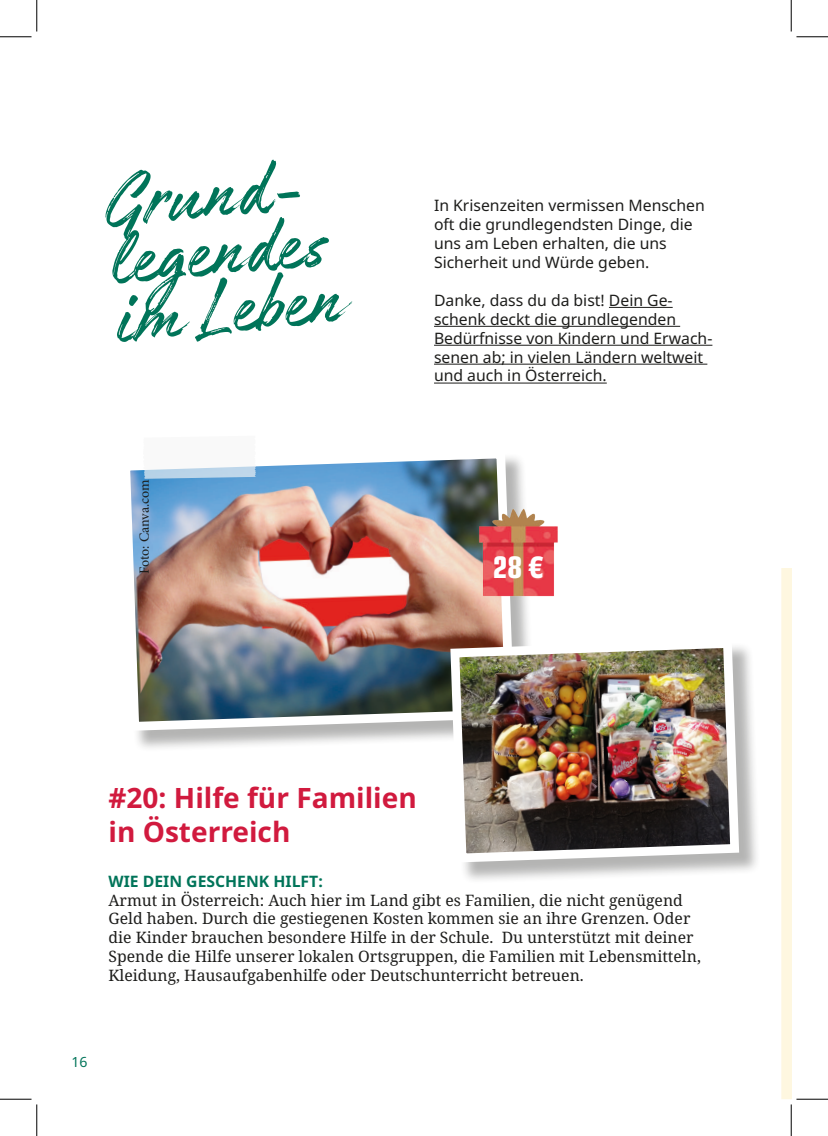
<style>
.page{position:relative;width:828px;height:1136px;background:#fff}
.page>*{position:absolute;margin:0;border:0;box-sizing:border-box;transform-origin:0 0}
.t1{font:89.25px "Authenia Textured";color:#007459}
.t2{font:700 condensed 29.75px "Eurostile LT Pro";color:#fff}
.t3{font:700 28px/33.6px "Noto Sans";color:#d11a3e}
.t4{font:15.75px/18.9px "Noto Serif";color:#1d1d1b}
.t5{font:15.75px/18.9px "Noto Sans";color:#1d1d1b}
.t6{font:700 15.75px "Noto Sans";color:#007459}
.t7{font:14px "Minion Pro";letter-spacing:-.01em;color:#1d1d1b}
.t8{font:14px "Noto Sans";color:#007459}
</style>
<div class="page">
<svg style="left:781px;top:568px;width:10px;height:530px;background:#fef7e1"></svg>
<hr style="left:609px;top:307px;width:63px;height:1px;background:#1d1d1b">
<hr style="left:434px;top:326px;width:246px;height:1px;background:#1d1d1b">
<hr style="left:434px;top:345px;width:278px;height:1px;background:#1d1d1b">
<hr style="left:434px;top:363px;width:273px;height:1px;background:#1d1d1b">
<hr style="left:434px;top:382px;width:172px;height:1px;background:#1d1d1b">
<div style="left:124px;top:452px;width:412px;height:299px;background:#1d1d1b;opacity:.33"></div>
<img style="left:124px;top:452px;width:395px;height:283px">
<svg style="left:143px;top:452px;width:113px;height:26px"></svg>
<img style="left:472px;top:493px;width:86px;height:137px">
<div style="left:453px;top:642px;width:307px;height:241px;background:#1d1d1b;opacity:.33"></div>
<img style="left:446px;top:634px;width:297px;height:232px">
<hr style="left:0;top:36px;width:32px;height:1px;background:#000">
<hr style="left:796px;top:36px;width:32px;height:1px;background:#000">
<hr style="left:0;top:1098px;width:32px;height:1px;background:#000">
<hr style="left:796px;top:1098px;width:32px;height:1px;background:#000">
<hr style="left:36px;top:0;width:1px;height:31px;background:#000">
<hr style="left:36px;top:1104px;width:1px;height:31px;background:#000">
<hr style="left:790px;top:0;width:1px;height:31px;background:#000">
<hr style="left:790px;top:1104px;width:1px;height:31px;background:#000">
<h1 class="t1" style="left:101px;top:168px;width:203px;rotate:-5deg">Grund-</h1>
<h1 class="t1" style="left:106px;top:226px;width:218px;rotate:-5deg">legendes</h1>
<h1 class="t1" style="left:111px;top:283px;width:231px;rotate:-5deg">im Leben</h1>
<p class="t7" style="left:139px;top:574px;width:96px;rotate:-90deg">Foto: Canva.com</p>
<p class="t5" style="left:434px;top:197px;width:272px">In Krisenzeiten vermissen Menschen oft die grundlegendsten Dinge, die uns am Leben erhalten, die uns<br>Sicherheit und Würde geben.</p>
<p class="t5" style="left:434px;top:292px;width:280px">Danke, dass du da bist! Dein Ge&shy;schenk deckt die grundlegenden<br>Bedürfnisse von Kindern und Erwach&shy;senen ab; in vielen Ländern weltweit und auch in Österreich.</p>
<h2 class="t2" style="left:492px;top:555px;width:52px">28€</h2>
<h3 class="t3" style="left:108px;top:783px;width:310px">#20: Hilfe für Familien in Österreich</h3>
<p class="t6" style="left:108px;top:874px;width:216px">WIE DEIN GESCHENK HILFT:</p>
<p class="t4" style="left:108px;top:891px;width:594px">Armut in Österreich: Auch hier im Land gibt es Familien, die nicht genügend Geld haben. Durch die gestiegenen Kosten kommen sie an ihre Grenzen. Oder die Kinder brauchen besondere Hilfe in der Schule. Du unterstützt mit deiner Spende die Hilfe unserer lokalen Ortsgruppen, die Familien mit Lebensmitteln, Kleidung, Hausaufgabenhilfe oder Deutschunterricht betreuen.</p>
<p class="t8" style="left:72px;top:1056px;width:18px">16</p>
</div>
